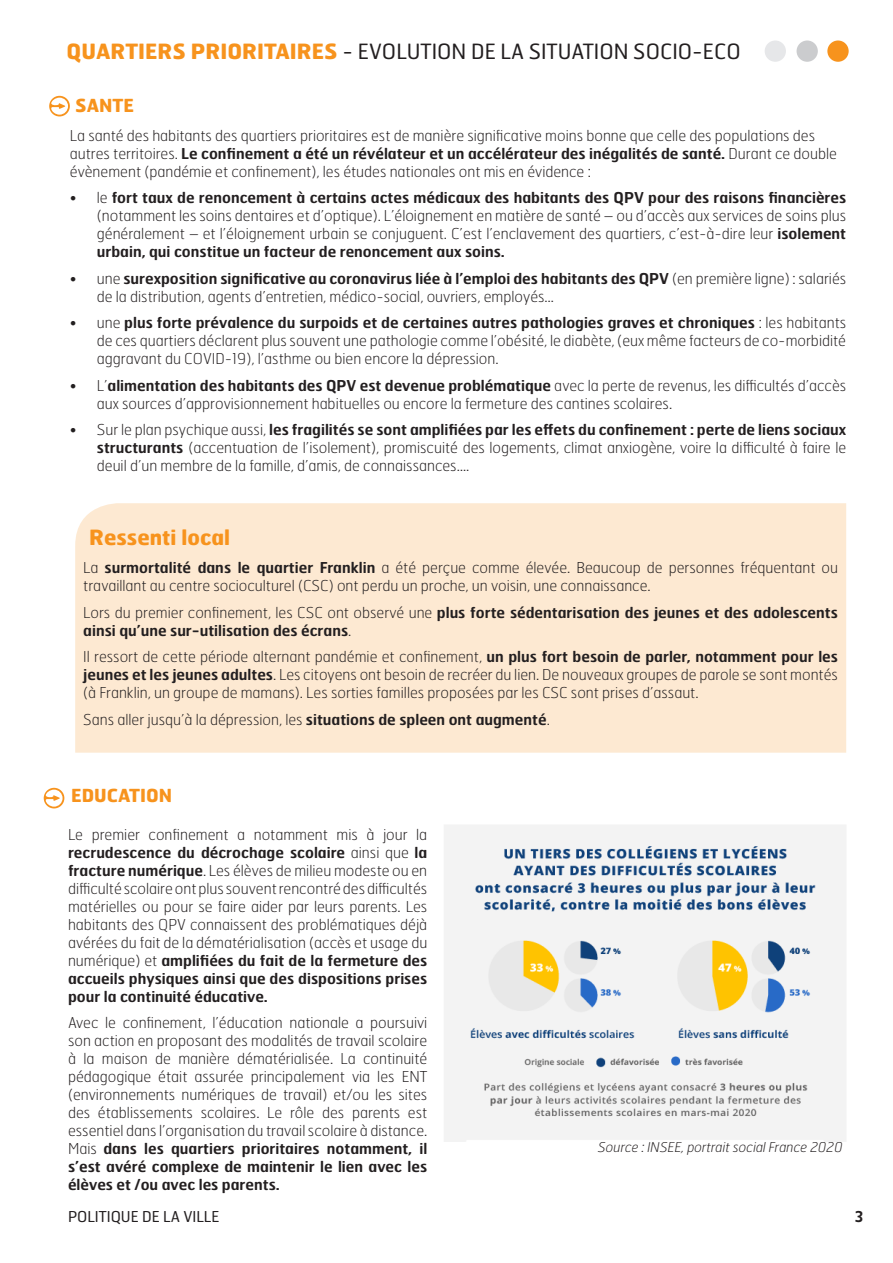
<style>
.page{position:relative;width:893px;height:1263px;background:#fff}
.page>*{position:absolute;margin:0;border:0;box-sizing:border-box;transform-origin:0 0}
.t1{font:21px "Hermes FB";color:#231f20}
.t2{font:700 21px "Hermes FB";color:#f7931d}
._02__Titre_Niveau_2{font:700 18px "Hermes FB";color:#f7931d}
._05__Texte_général{font:100 15px/18px "Hermes FB";color:#231f20;text-align:justify}
.t3{font:600 15px/18px "Hermes FB";color:#231f20}
.t4{font:15px "Hermes FB";color:#231f20}
.t5{font:italic 100 13.5px "Hermes FB";color:#231f20}
.s1{font-weight:700;color:#f7931d}
.s2{font-weight:600}
.s3{font-weight:100}
</style>
<div class="page">
<div style="left:765px;top:41px;width:21px;height:21px;background:#e6e7e9;border-radius:50%"></div>
<div style="left:796px;top:41px;width:22px;height:21px;background:#cbccce;border-radius:50%"></div>
<div style="left:827px;top:41px;width:22px;height:21px;background:#f7931d;border-radius:50%"></div>
<div style="left:75px;top:503px;width:771px;height:250px;background:#fde9d2"></div>
<svg style="left:49px;top:96px;width:21px;height:20px"></svg>
<img style="left:444px;top:825px;width:402px;height:316px">
<svg style="left:44px;top:788px;width:20px;height:20px"></svg>
<p class="t1" style="left:67px;top:38px;width:676px"><span class="s1">QUARTIERS PRIORITAIRES</span> - EVOLUTION DE LA SITUATION SOCIO-ECO</p>
<p class="_02__Titre_Niveau_2" style="left:75px;top:94px;width:60px">SANTE</p>
<p class="_05__Texte_général" style="left:70px;top:126px;width:769px;text-align:left">La santé des habitants des quartiers prioritaires est de manière significative moins bonne que celle des populations des autres territoires. <span class="s2">Le confinement a été un révélateur et un accélérateur des inégalités de santé.</span> Durant ce double évènement (pandémie et confinement), les études nationales ont mis en évidence :</p>
<p class="_05__Texte_général" style="left:97px;top:188px;width:751px;text-indent:-27px">• le <span class="s2">fort taux de renoncement à certains actes médicaux des habitants des QPV pour des raisons financières </span>(notamment les soins dentaires et d’optique). L’éloignement en matière de santé – ou d’accès aux services de soins plus généralement – et l’éloignement urbain se conjuguent. C’est l’enclavement des quartiers, c’est-à-dire leur <span class="s2">isolement urbain, qui constitue un facteur de renoncement aux soins.</span></p>
<p class="_05__Texte_général" style="left:97px;top:269px;width:751px;text-indent:-27px">• une <span class="s2">surexposition significative au coronavirus liée à l’emploi des habitants des QPV</span> (en première ligne) : salariés de la distribution, agents d’entretien, médico-social, ouvriers, employés…</p>
<p class="_05__Texte_général" style="left:97px;top:313px;width:751px;text-indent:-27px">• une <span class="s2">plus forte prévalence du surpoids et de certaines autres pathologies graves et chroniques</span> : les habitants de ces quartiers déclarent plus souvent une pathologie comme l’obésité, le diabète, (eux même facteurs de co-morbidité aggravant du COVID-19), l’asthme ou bien encore la dépression.</p>
<p class="_05__Texte_général" style="left:97px;top:376px;width:751px;text-indent:-27px">• L’<span class="s2">alimentation des habitants des QPV est devenue problématique</span> avec la perte de revenus, les difficultés d’accès aux sources d’approvisionnement habituelles ou encore la fermeture des cantines scolaires.</p>
<p class="_05__Texte_général" style="left:97px;top:420px;width:751px;text-indent:-27px">• Sur le plan psychique aussi, <span class="s2">les fragilités se sont amplifiées par les effets du confinement : perte de liens sociaux structurants</span> (accentuation de l’isolement), promiscuité des logements, climat anxiogène, voire la difficulté à faire le deuil d’un membre de la famille, d’amis, de connaissances….</p>
<p class="t2" style="left:89px;top:523px;width:143px">Ressenti local</p>
<p class="_05__Texte_général" style="left:83px;top:558px;width:756px">La <span class="s2">surmortalité dans le quartier Franklin</span> a été perçue comme élevée. Beaucoup de personnes fréquentant ou travaillant au centre socioculturel (CSC) ont perdu un proche, un voisin, une connaissance.</p>
<p class="t3" style="left:83px;top:603px;width:756px"><span class="s3">Lors du premier confinement, les CSC ont observé une</span> plus forte sédentarisation des jeunes et des adolescents ainsi qu’une sur-utilisation des écrans<span class="s3">.</span></p>
<p class="_05__Texte_général" style="left:83px;top:647px;width:756px">Il ressort de cette période alternant pandémie et confinement, <span class="s2">un plus fort besoin de parler, notamment pour les jeunes et les jeunes adultes</span>. Les citoyens ont besoin de recréer du lien. De nouveaux groupes de parole se sont montés (à Franklin, un groupe de mamans). Les sorties familles proposées par les CSC sont prises d’assaut.</p>
<p class="_05__Texte_général" style="left:83px;top:710px;width:468px">Sans aller jusqu’à la dépression, les <span class="s2">situations de spleen ont augmenté</span>.</p>
<p class="_02__Titre_Niveau_2" style="left:71px;top:783px;width:103px">EDUCATION</p>
<p class="_05__Texte_général" style="left:68px;top:825px;width:361px">Le premier confinement a notamment mis à jour la <span class="s2">recrudescence du décrochage scolaire</span> ainsi que <span class="s2">la fracture numérique</span>. Les élèves de milieu modeste ou en difficulté scolaire ont plus souvent rencontré des difficultés matérielles ou pour se faire aider par leurs parents. Les habitants des QPV connaissent des problématiques déjà avérées du fait de la dématérialisation (accès et usage du numérique) et <span class="s2">amplifiées du fait de la fermeture des accueils physiques ainsi que des dispositions prises pour la continuité éducative.</span></p>
<p class="_05__Texte_général" style="left:68px;top:1013px;width:361px">Avec le confinement, l’éducation nationale a poursuivi son action en proposant des modalités de travail scolaire à la maison de manière dématérialisée. La continuité pédagogique était assurée principalement via les ENT (environnements numériques de travail) et/ou les sites des établissements scolaires. Le rôle des parents est essentiel dans l’organisation du travail scolaire à distance.<br>Mais <span class="s2">dans les quartiers prioritaires notamment, il s’est avéré complexe de maintenir le lien avec les élèves et /ou avec les parents.</span></p>
<p class="t4" style="left:68px;top:1207px;width:153px">POLITIQUE DE LA VILLE</p>
<p class="t5" style="left:598px;top:1138px;width:246px">Source : INSEE, portrait social France 2020</p>
<p class="t3" style="left:855px;top:1207px;width:10px">3</p>
</div>
